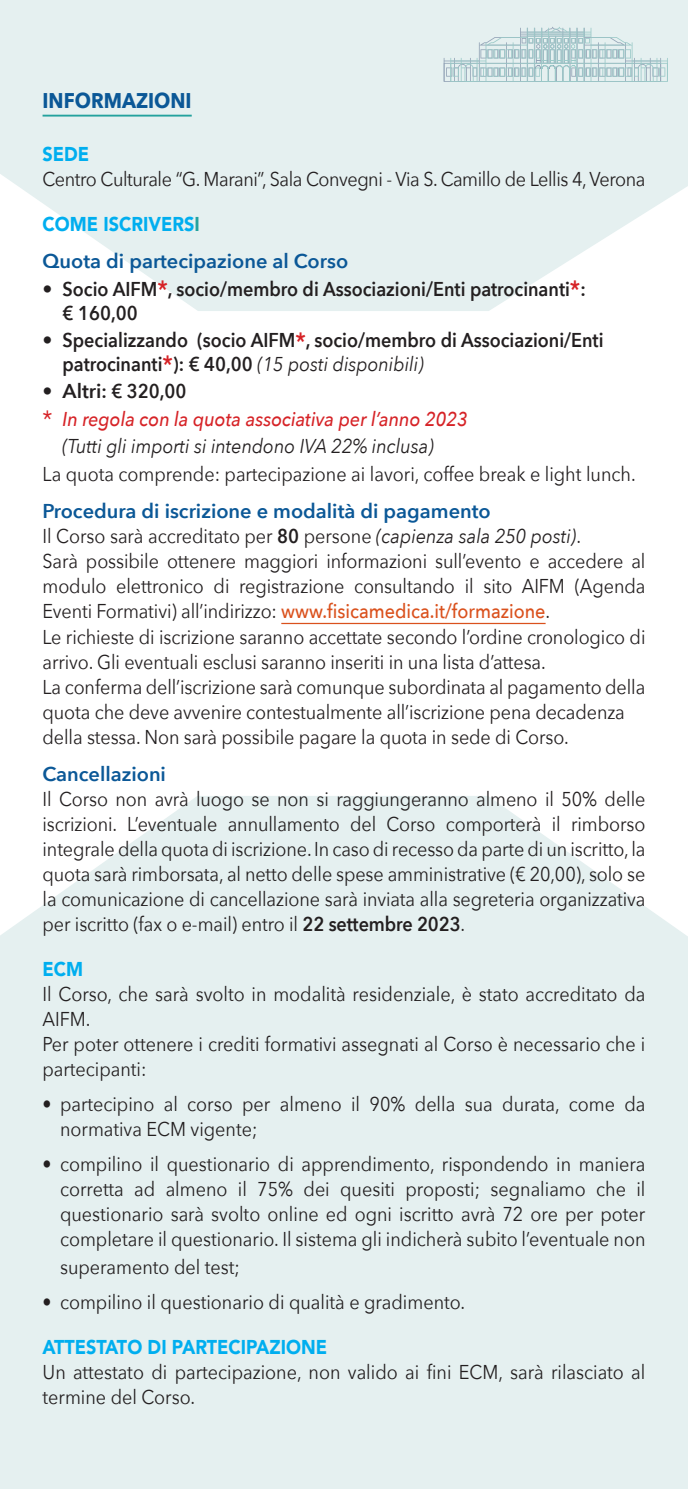
<style>
.page{position:relative;width:688px;height:1489px;background:#fff}
.page>*{position:absolute;margin:0;border:0;box-sizing:border-box;transform-origin:0 0}
.t1{font:700 21.25px "Avenir Next";color:#0b5897;scale:.9 1}
.t2{font:20px/25px "Avenir Next";letter-spacing:-.005em;color:#231f20;scale:.9 1}
.t3{font:600 20px/23.8px "Avenir Next";color:#231f20;scale:.9 1}
.t4{font:20px "Avenir Next";letter-spacing:-.025em;color:#231f20;scale:.9 1}
.t5{font:900 20px "Avenir";color:#00aeef;scale:.9 1}
.t6{font:italic 500 20px "Avenir Next";color:#d62327;scale:.9 1}
.t7{font:600 20px "Avenir Next";color:#0b5897}
.t8{font:italic 20px "Avenir Next";color:#231f20;scale:.9 1}
.t9{font:600 20px "Avenir Next";color:#231f20}
.s1{color:#24a29e}
.s2{font-weight:400}
.s3{font-size:25px;color:#d62327}
.s4{font-weight:400;font-style:italic}
.s5{font-weight:400;font-style:normal;font-size:25px}
.s6{font-weight:600;color:#0b5897}
.s7{font-weight:600}
.s8{font-style:italic}
.s9{font-weight:500;color:#da511d}
</style>
<div class="page">
<svg style="left:0;top:0;width:687px;height:311px;background:#e8f1f1"></svg>
<div style="left:0;top:796px;width:687px;height:692px;background:#e5f0f0"></div>
<svg style="left:443px;top:27px;width:224px;height:55px;background:#ccdee0"></svg>
<hr style="left:43px;top:115px;width:149px;height:1px;background:#24a29e">
<hr style="left:281px;top:623px;width:264px;height:1px;background:#da511d">
<p class="t1" style="left:43px;top:82px;width:167px">INFORMAZIONI</p>
<p class="t5" style="left:43px;top:137px;width:53px">SEDE</p>
<p class="t4" style="left:43px;top:162px;width:671px">Centro Culturale “G. Marani”, Sala Convegni - Via S. Camillo de Lellis 4, Verona</p>
<p class="t5" style="left:43px;top:207px;width:176px">COME ISCRIVERS<span class="s1">I</span></p>
<p class="t7" style="left:43px;top:244px;width:307px">Quota di partecipazione al Corso</p>
<p class="t3" style="left:63px;top:276px;width:582px;text-indent:-20px"><span class="s2">•</span> Socio AIFM<span class="s3">*</span>, socio/membro di Associazioni/Enti patrocinanti<span class="s3">*</span>: € 160,00</p>
<p class="t3" style="left:63px;top:328px;width:602px;text-indent:-20px"><span class="s2">•</span> Specializzando (socio AIFM<span class="s3">*</span>, socio/membro di Associazioni/Enti patrocinanti<span class="s3">*</span>): € 40,00 <span class="s4">(15 posti disponibili)</span></p>
<p class="t9" style="left:43px;top:374px;width:145px"><span class="s2">•</span> Altri: € 320,00</p>
<p class="t6" style="left:43px;top:402px;width:474px"><span class="s5">*</span> In regola con la quota associativa per l’anno 2023</p>
<p class="t8" style="left:63px;top:429px;width:414px">(Tutti gli importi si intendono IVA 22% inclusa)</p>
<p class="t2" style="left:43px;top:460px;width:660px">La quota comprende: partecipazione ai lavori, coffee break e light lunch.</p>
<p class="t2" style="left:43px;top:498px;width:671px"><span class="s6">Procedura di iscrizione e modalità di pagamento<br></span>Il Corso sarà accreditato per <span class="s7">80</span> persone <span class="s8">(capienza sala 250 posti)</span>.<br>Sarà possibile ottenere maggiori informazioni sull’evento e accedere al modulo elettronico di registrazione consultando il sito AIFM (Agenda Eventi Formativi) all’indirizzo: <span class="s9">www.fisicamedica.it/formazione</span>.<br>Le richieste di iscrizione saranno accettate secondo l’ordine cronologico di arrivo. Gli eventuali esclusi saranno inseriti in una lista d’attesa.<br>La conferma dell’iscrizione sarà comunque subordinata al pagamento della quota che deve avvenire contestualmente all’iscrizione pena decadenza della stessa. Non sarà possibile pagare la quota in sede di Corso.</p>
<p class="t7" style="left:43px;top:757px;width:125px">Cancellazioni</p>
<p class="t2" style="left:43px;top:785px;width:671px;text-align:justify">Il Corso non avrà luogo se non si raggiungeranno almeno il 50% delle iscrizioni. L’eventuale annullamento del Corso comporterà il rimborso integrale della quota di iscrizione. In caso di recesso da parte di un iscritto, la quota sarà rimborsata, al netto delle spese amministrative (€ 20,00), solo se la comunicazione di cancellazione sarà inviata alla segreteria organizzativa per iscritto (fax o e-mail) entro il <span class="s7">22 settembre 2023</span>.</p>
<p class="t5" style="left:43px;top:952px;width:47px">ECM</p>
<p class="t2" style="left:43px;top:980px;width:671px">Il Corso, che sarà svolto in modalità residenziale, è stato accreditato da AIFM.<br>Per poter ottenere i crediti formativi assegnati al Corso è necessario che i partecipanti:</p>
<p class="t2" style="left:60px;top:1090px;width:651px;text-indent:-17px">• partecipino al corso per almeno il 90% della sua durata, come da normativa ECM vigente;</p>
<p class="t2" style="left:60px;top:1150px;width:651px;text-align:justify;text-indent:-17px">• compilino il questionario di apprendimento, rispondendo in maniera corretta ad almeno il 75% dei quesiti proposti; segnaliamo che il questionario sarà svolto online ed ogni iscritto avrà 72 ore per poter completare il questionario. Il sistema gli indicherà subito l’eventuale non</p>
<p class="t2" style="left:60px;top:1253px;width:201px">superamento del test;</p>
<p class="t2" style="left:43px;top:1288px;width:471px">• compilino il questionario di qualità e gradimento.</p>
<p class="t5" style="left:43px;top:1329px;width:317px">ATTESTATO DI PARTECIPAZIONE</p>
<p class="t2" style="left:43px;top:1358px;width:671px">Un attestato di partecipazione, non valido ai fini ECM, sarà rilasciato al termine del Corso.</p>
</div>
